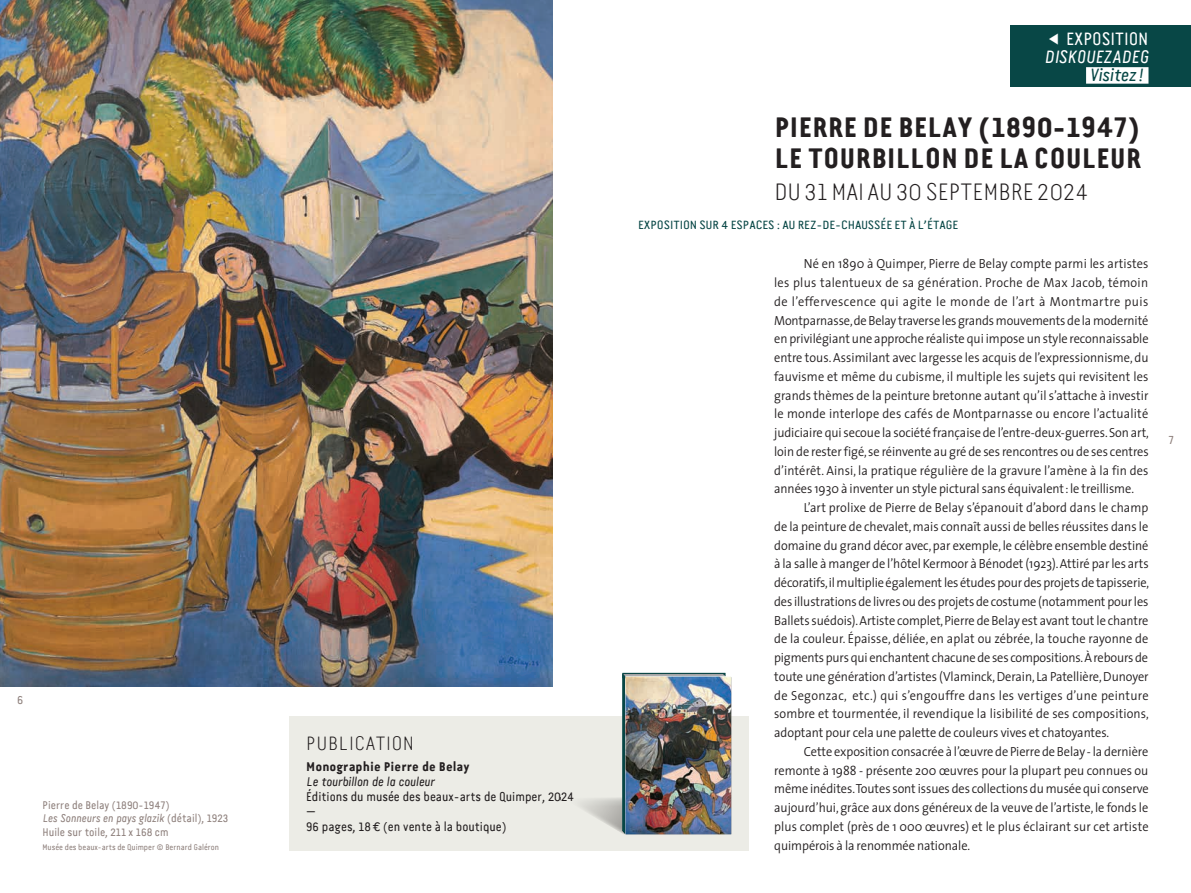
<style>
.page{position:relative;width:1191px;height:893px;background:#fff}
.page>*{position:absolute;margin:0;border:0;box-sizing:border-box;transform-origin:0 0}
.t1{font:700 28.5px/31.5px "Van Condensed LF";letter-spacing:-.005em;color:#231f20}
.t2{font:300 24px "Van Condensed Light LF";letter-spacing:-.005em;color:#231f20}
.t3{font:300 19.5px "Van Condensed Light LF";letter-spacing:.035em;color:#231f20}
.t4{font:italic 18px "Van Condensed LF";letter-spacing:-.005em;color:#fff}
.t5{font:18px "Van Condensed LF";letter-spacing:-.005em;color:#fff}
.t6{font:italic 18px "Van Condensed LF";letter-spacing:-.005em;color:#084746}
.t7{font:300 13.2px/18.8px "The Sans";letter-spacing:-.005em;color:#231f20;text-align:justify;scale:.94 1}
.t8{font:12.75px/15px "Van Condensed LF";color:#231f20}
.t9{font:700 12.75px "Van Condensed LF";color:#231f20}
.t10{font:italic 12.75px "Van Condensed LF";color:#231f20}
.t11{font:12px "Van Condensed LF";letter-spacing:-.005em;color:#084746;scale:1.08 1}
.t12{font:12px "Van Condensed LF";color:#8e807c}
.t13{font:11.25px/13.5px "Van Condensed LF";color:#8e807c}
.t14{font:8.25px "Van Condensed LF";color:#8e807c}
.s1{font-style:italic}
</style>
<div class="page">
<div style="left:289px;top:716px;width:459px;height:134px;background:#ecece6"></div>
<img style="left:0;top:0;width:553px;height:686px">
<div style="left:1010px;top:26px;width:181px;height:61px;background:#084746"></div>
<div style="left:1086px;top:67px;width:62px;height:17px;background:#fff"></div>
<svg style="left:580px;top:672px;width:146px;height:162px"></svg>
<div style="left:624px;top:677px;width:108px;height:158px;background:#231f20;opacity:.5"></div>
<p class="t12" style="left:17px;top:693px;width:8px">6</p>
<p class="t13" style="left:43px;top:798px;width:187px">Pierre de Belay (1890-1947)<br><span class="s1">Les Sonneurs en pays glazik</span> (détail), 1923<br>Huile sur toile, 211 x 168 cm</p>
<p class="t14" style="left:43px;top:842px;width:178px">Musée des beaux-arts de Quimper © Bernard Galéron</p>
<h3 class="t3" style="left:306px;top:732px;width:109px">PUBLICATION</h3>
<p class="t9" style="left:306px;top:759px;width:165px">Monographie Pierre de Belay</p>
<p class="t10" style="left:306px;top:774px;width:130px">Le tourbillon de la couleur</p>
<p class="t8" style="left:306px;top:789px;width:270px">Éditions du musée des beaux-arts de Quimper, 2024 —<br>96 pages, 18€ (en vente à la boutique)</p>
<h3 class="t5" style="left:1066px;top:28px;width:84px">EXPOSITION</h3>
<h3 class="t4" style="left:1044px;top:45px;width:106px">DISKOUEZADEG</h3>
<h3 class="t6" style="left:1089px;top:64px;width:55px">Visitez !</h3>
<h1 class="t1" style="left:774px;top:111px;width:369px">PIERRE DE BELAY (1890-1947)<br>LE TOURBILLON DE LA COULEUR</h1>
<h2 class="t2" style="left:774px;top:177px;width:316px">DU 31 MAI AU 30 SEPTEMBRE 2024</h2>
<p class="t11" style="left:638px;top:217px;width:298px">EXPOSITION SUR 4 ESPACES : AU REZ-DE-CHAUSSÉE ET À L’ÉTAGE</p>
<p class="t7" style="left:774px;top:254px;width:400px;text-indent:30px">Né en 1890 à Quimper, Pierre de Belay compte parmi les artistes les plus talentueux de sa génération. Proche de Max Jacob, témoin de l’effervescence qui agite le monde de l’art à Montmartre puis Montparnasse, de Belay traverse les grands mouvements de la modernité en privilégiant une approche réaliste qui impose un style reconnaissable entre tous. Assimilant avec largesse les acquis de l’expressionnisme, du fauvisme et même du cubisme, il multiple les sujets qui revisitent les grands thèmes de la peinture bretonne autant qu’il s’attache à investir le monde interlope des cafés de Montparnasse ou encore l’actualité judiciaire qui secoue la société française de l’entre-deux-guerres. Son art, loin de rester figé, se réinvente au gré de ses rencontres ou de ses centres d’intérêt. Ainsi, la pratique régulière de la gravure l’amène à la fin des années 1930 à inventer un style pictural sans équivalent: le treillisme.</p>
<p class="t7" style="left:774px;top:498px;width:400px;text-indent:30px">L’art prolixe de Pierre de Belay s’épanouit d’abord dans le champ de la peinture de chevalet, mais connaît aussi de belles réussites dans le domaine du grand décor avec, par exemple, le célèbre ensemble destiné à la salle à manger de l’hôtel Kermoor à Bénodet (1923). Attiré par les arts décoratifs, il multiplie également les études pour des projets de tapisserie, des illustrations de livres ou des projets de costume (notamment pour les Ballets suédois). Artiste complet, Pierre de Belay est avant tout le chantre de la couleur. Épaisse, déliée, en aplat ou zébrée, la touche rayonne de pigments purs qui enchantent chacune de ses compositions. À rebours de toute une génération d’artistes (Vlaminck, Derain, La Patellière, Dunoyer de Segonzac, etc.) qui s’engouffre dans les vertiges d’une peinture sombre et tourmentée, il revendique la lisibilité de ses compositions, adoptant pour cela une palette de couleurs vives et chatoyantes.</p>
<p class="t7" style="left:774px;top:742px;width:400px;text-indent:30px">Cette exposition consacrée à l’œuvre de Pierre de Belay - la dernière remonte à 1988 - présente 200 œuvres pour la plupart peu connues ou même inédites. Toutes sont issues des collections du musée qui conserve aujourd’hui, grâce aux dons généreux de la veuve de l’artiste, le fonds le plus complet (près de 1 000 œuvres) et le plus éclairant sur cet artiste quimpérois à la renommée nationale.</p>
<p class="t12" style="left:1168px;top:432px;width:7px">7</p>
</div>
